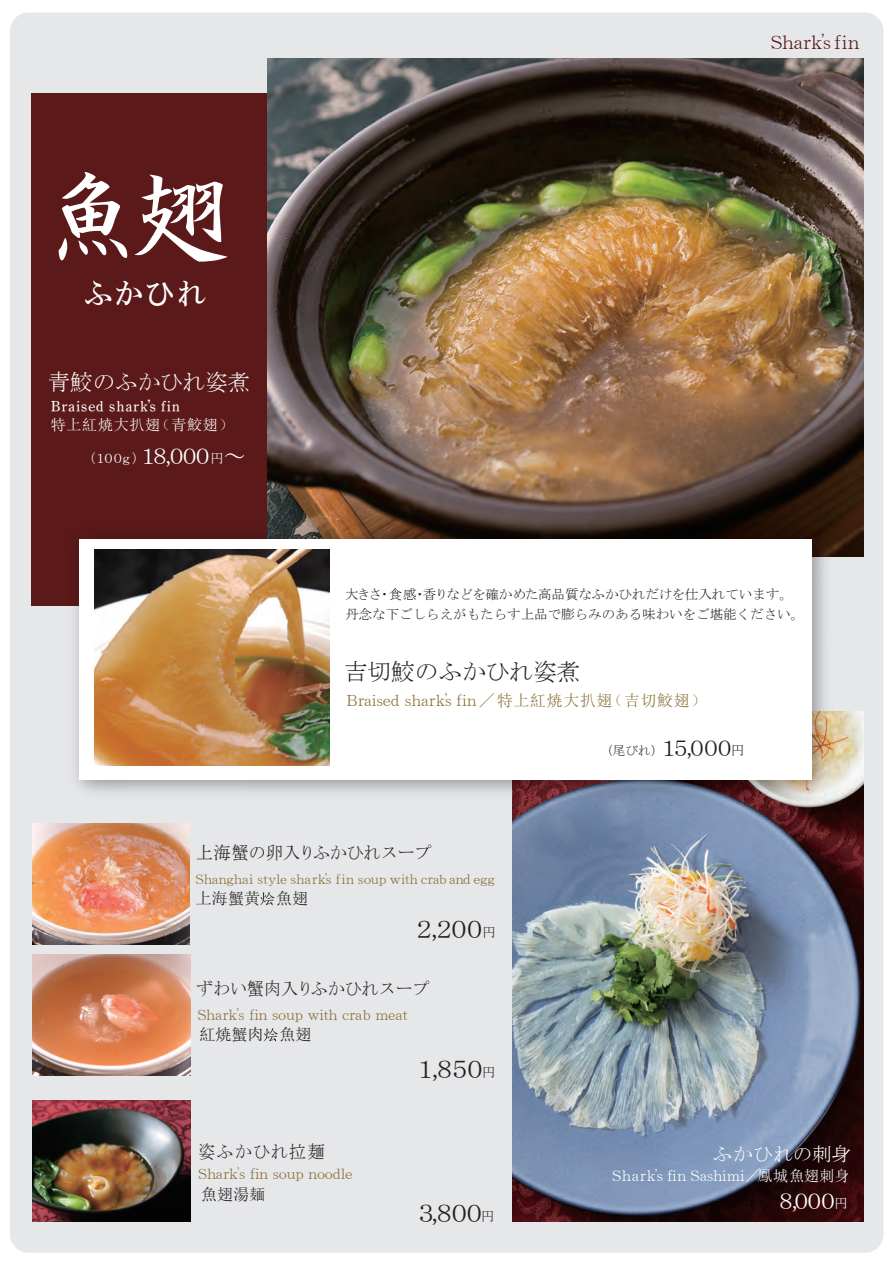
<style>
.page{position:relative;width:893px;height:1263px;background:#fff}
.page>*{position:absolute;margin:0;border:0;box-sizing:border-box;transform-origin:0 0}
.t1{font:105px "Arisawa Kaisho";color:#fff}
.t2{font:29.1px "HGP Mincho B";color:#fff}
.t3{font:25.05px "MS Mincho";letter-spacing:-.4em;color:#231f20}
.t4{font:23.7px "MS Mincho";color:#231f20}
.t5{font:22.5px "MS Mincho";color:#fff}
.t6{font:22.5px "MS Mincho";color:#231f20}
.t7{font:19.5px "MS Mincho";letter-spacing:.02em;color:#fff}
.t8{font:18.9px "HG Seikaishotai PRO";color:#5b1919}
.t9{font:18px "MS Mincho";color:#231f20;scale:.94 1}
.t10{font:18px "MS Mincho";letter-spacing:.08em;color:#231f20;scale:.94 1}
.t11{font:16.05px "N Sim Sun";color:#231f20}
.t12{font:15.75px "HG Seikaishotai PRO";letter-spacing:.01em;color:#8c7136}
.t13{font:15px "HG Seikaishotai PRO";letter-spacing:.03em;color:#fff}
.t14{font:15px "DNP Shuei 4 go Std M";letter-spacing:.05em;color:#fff}
.t15{font:15px "N Sim Sun";letter-spacing:.05em;color:#fff}
.t16{font:14.55px "HG Seikaishotai PRO";color:#897037}
.t17{font:13.5px/19.5px "MS Mincho";color:#231f20}
.t18{font:13.5px "HG Seikaishotai PRO";letter-spacing:.01em;color:#897037}
.t19{font:12.6px "MS Mincho";color:#231f20}
.s1{font-size:13.5px}
.s2{font-size:13.35px}
.s3{font-family:"N Sim Sun"}
.s4{font-family:"DNP Shuei 4 go Std M"}
</style>
<div class="page">
<div style="left:10px;top:13px;width:873px;height:1240px;background:#e6e7e9;border-radius:18px"></div>
<div style="left:32px;top:94px;width:739px;height:512px;background:#5b1919"></div>
<img style="left:267px;top:59px;width:596px;height:497px">
<img style="left:513px;top:712px;width:350px;height:510px">
<img style="left:32px;top:823px;width:158px;height:121px">
<svg style="left:260px;top:892px;width:15px;height:13px"></svg>
<img style="left:75px;top:520px;width:764px;height:286px">
<div style="left:80px;top:539px;width:732px;height:240px;background:#fff"></div>
<img style="left:95px;top:549px;width:234px;height:217px">
<svg style="left:264px;top:1028px;width:14px;height:13px"></svg>
<img style="left:33px;top:954px;width:157px;height:121px">
<img style="left:33px;top:1100px;width:157px;height:121px">
<h1 class="t1" style="left:43px;top:173px;width:197px">魚翅</h1>
<h2 class="t2" style="left:84px;top:278px;width:123px">ふかひれ</h2>
<h3 class="t5" style="left:48px;top:371px;width:204px">青鮫のふかひれ姿煮</h3>
<p class="t14" style="left:51px;top:396px;width:131px">Braised sharkʼs f in</p>
<p class="t15" style="left:51px;top:417px;width:184px">特上紅焼大扒翅（青鮫翅）</p>
<h3 class="t5" style="left:82px;top:445px;width:165px"><span class="s1">（１００ｇ）</span>１８，０００　～<span class="s2">円</span></h3>
<h3 class="t8" style="left:771px;top:33px;width:90px">Shark’s fin</h3>
<p class="t17" style="left:345px;top:585px;width:461px">大きさ・食感・香りなどを確かめた高品質なふかひれだけを仕入れています。丹念な下ごしらえがもたらす上品で膨らみのある味わいをご堪能ください。</p>
<h3 class="t4" style="left:344px;top:660px;width:238px">吉切鮫のふかひれ姿煮</h3>
<p class="t12" style="left:347px;top:693px;width:361px">Braised shark’s fin／<span class="s3">特上紅焼大扒翅（吉切鮫翅）</span></p>
<p class="t19" style="left:600px;top:745px;width:65px">（尾びれ）</p>
<h3 class="t6" style="left:658px;top:737px;width:89px">１５，０００<span class="s2">円</span></h3>
<h3 class="t9" style="left:196px;top:844px;width:252px">上海蟹の卵入りふかひれスープ</h3>
<p class="t18" style="left:196px;top:872px;width:301px">Shanghai style shark’s f in soup with crab and egg</p>
<p class="t11" style="left:196px;top:890px;width:114px">上海蟹黄　魚翅</p>
<h3 class="t3" style="left:411px;top:916px;width:86px">２，２００<span class="s2">円</span></h3>
<h3 class="t9" style="left:196px;top:980px;width:250px">ずわい蟹肉入りふかひれスープ</h3>
<p class="t16" style="left:198px;top:1008px;width:212px">Shark’s fin soup with crab meat</p>
<p class="t11" style="left:199px;top:1026px;width:114px">紅焼蟹肉　魚翅</p>
<h3 class="t10" style="left:198px;top:1143px;width:136px">姿ふかひれ拉麺</h3>
<p class="t16" style="left:198px;top:1167px;width:156px">Shark’s fin soup noodle</p>
<p class="t11" style="left:201px;top:1186px;width:66px">魚翅湯麺</p>
<h3 class="t3" style="left:413px;top:1056px;width:84px">１，８５０<span class="s2">円</span></h3>
<h3 class="t3" style="left:414px;top:1200px;width:83px">３，８００<span class="s2">円</span></h3>
<h3 class="t7" style="left:713px;top:1144px;width:140px">ふかひれの刺身</h3>
<p class="t13" style="left:612px;top:1168px;width:239px">Shark’s fin Sashimi<span class="s4">／</span><span class="s3">鳳城魚翅刺身</span></p>
<h3 class="t5" style="left:775px;top:1189px;width:75px">８，０００<span class="s2">円</span></h3>
</div>
